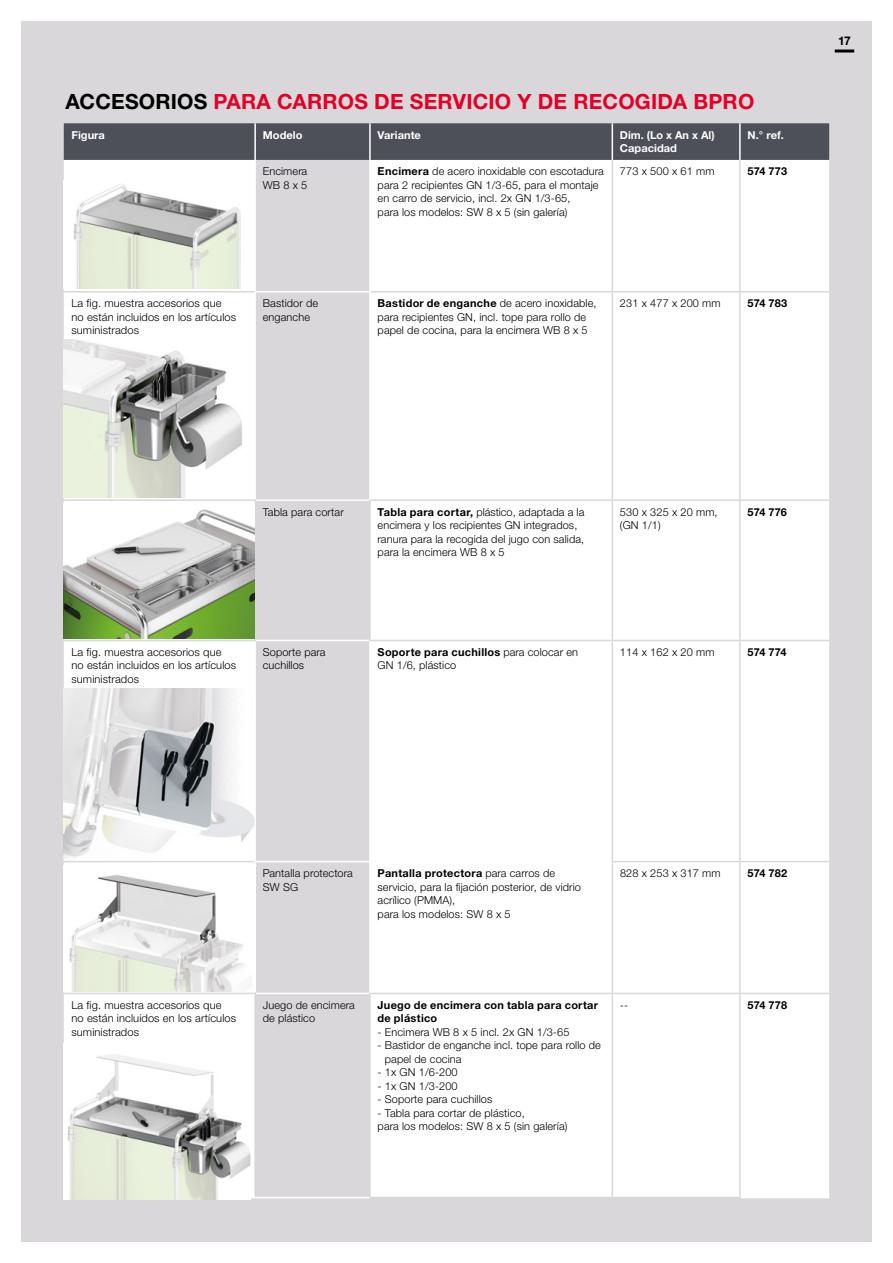
<style>
.page{position:relative;width:893px;height:1263px;background:#fff}
.page>*{position:absolute;margin:0;border:0;box-sizing:border-box;transform-origin:0 0}
.t1{font:700 21px "Helvetica Neue LTW1 G";letter-spacing:.01em;color:#e40026}
.t2{font:700 12px "Helvetica Neue LTW1 G";color:#000}
.t3{font:300 10.95px/13.5px "Helvetica Neue LTW1 G";letter-spacing:.01em;color:#000}
.t4{font:700 10.95px/13.5px "Helvetica Neue LTW1 G";letter-spacing:.025em;color:#000}
.t5{font:700 10.95px/13.5px "Helvetica Neue LTW1 G";color:#fff}
.s1{color:#000}
.s2{font-weight:700}
</style>
<div class="page">
<div style="left:21px;top:21px;width:851px;height:1221px;background:#d9d7da"></div>
<div style="left:64px;top:123px;width:765px;height:37px;background:#4d5058"></div>
<div style="left:64px;top:160px;width:190px;height:1037px;background:#fff"></div>
<div style="left:371px;top:160px;width:458px;height:1037px;background:#fff"></div>
<hr style="left:612px;top:160px;width:1px;height:131px;background:#d9d7da">
<hr style="left:371px;top:291px;width:241px;height:1px;background:#d9d7da">
<hr style="left:612px;top:292px;width:1px;height:207px;background:#d9d7da">
<hr style="left:369px;top:499px;width:243px;height:2px;background:#d9d7da">
<hr style="left:612px;top:501px;width:1px;height:139px;background:#d9d7da">
<hr style="left:369px;top:640px;width:243px;height:1px;background:#d9d7da">
<hr style="left:612px;top:641px;width:1px;height:220px;background:#d9d7da">
<hr style="left:612px;top:862px;width:1px;height:131px;background:#d9d7da">
<hr style="left:369px;top:993px;width:243px;height:1px;background:#d9d7da">
<hr style="left:612px;top:994px;width:1px;height:203px;background:#d9d7da">
<hr style="left:612px;top:993px;width:128px;height:1px;background:#d9d7da">
<hr style="left:739px;top:994px;width:2px;height:203px;background:#d9d7da">
<hr style="left:254px;top:123px;width:2px;height:37px;background:#fff">
<hr style="left:369px;top:123px;width:2px;height:37px;background:#fff">
<hr style="left:612px;top:123px;width:1px;height:37px;background:#fff">
<hr style="left:739px;top:123px;width:2px;height:37px;background:#fff">
<hr style="left:254px;top:160px;width:2px;height:132px;background:#fff">
<hr style="left:369px;top:160px;width:2px;height:132px;background:#fff">
<hr style="left:254px;top:292px;width:2px;height:207px;background:#fff">
<hr style="left:369px;top:292px;width:2px;height:207px;background:#fff">
<hr style="left:254px;top:641px;width:2px;height:221px;background:#fff">
<hr style="left:369px;top:641px;width:2px;height:220px;background:#fff">
<hr style="left:254px;top:862px;width:2px;height:131px;background:#fff">
<hr style="left:369px;top:862px;width:2px;height:131px;background:#fff">
<hr style="left:256px;top:291px;width:113px;height:1px;background:#fff">
<hr style="left:256px;top:499px;width:113px;height:2px;background:#fff">
<hr style="left:256px;top:993px;width:113px;height:1px;background:#fff">
<hr style="left:256px;top:640px;width:113px;height:1px;background:#fff">
<hr style="left:256px;top:861px;width:114px;height:1px;background:#fff">
<hr style="left:370px;top:861px;width:242px;height:1px;background:#fff">
<hr style="left:255px;top:1197px;width:114px;height:1px;background:#fff">
<hr style="left:739px;top:160px;width:2px;height:131px;background:#d9d7da">
<hr style="left:612px;top:291px;width:128px;height:1px;background:#d9d7da">
<hr style="left:739px;top:292px;width:2px;height:207px;background:#d9d7da">
<hr style="left:740px;top:291px;width:89px;height:1px;background:#d9d7da">
<hr style="left:612px;top:499px;width:128px;height:2px;background:#d9d7da">
<hr style="left:739px;top:501px;width:2px;height:139px;background:#d9d7da">
<hr style="left:740px;top:499px;width:89px;height:2px;background:#d9d7da">
<hr style="left:64px;top:291px;width:190px;height:1px;background:#d9d7da">
<hr style="left:64px;top:640px;width:192px;height:1px;background:#d9d7da">
<hr style="left:64px;top:993px;width:192px;height:1px;background:#d9d7da">
<hr style="left:612px;top:640px;width:128px;height:1px;background:#d9d7da">
<hr style="left:739px;top:641px;width:2px;height:220px;background:#d9d7da">
<hr style="left:740px;top:640px;width:89px;height:1px;background:#d9d7da">
<hr style="left:739px;top:862px;width:2px;height:131px;background:#d9d7da">
<hr style="left:740px;top:993px;width:89px;height:1px;background:#d9d7da">
<hr style="left:64px;top:499px;width:192px;height:2px;background:#d9d7da">
<hr style="left:64px;top:861px;width:190px;height:1px;background:#d9d7da">
<hr style="left:64px;top:1197px;width:191px;height:1px;background:#fff">
<hr style="left:741px;top:1197px;width:88px;height:1px;background:#fff">
<hr style="left:612px;top:861px;width:128px;height:1px;background:#d9d7da">
<hr style="left:740px;top:861px;width:89px;height:1px;background:#d9d7da">
<hr style="left:835px;top:50px;width:19px;height:3px;background:#000">
<img style="left:64px;top:181px;width:187px;height:108px">
<img style="left:64px;top:339px;width:187px;height:159px">
<img style="left:64px;top:504px;width:190px;height:135px">
<img style="left:64px;top:689px;width:190px;height:169px">
<img style="left:64px;top:866px;width:190px;height:126px">
<img style="left:64px;top:1044px;width:187px;height:155px">
<h1 class="t1" style="left:65px;top:88px;width:690px"><span class="s1">ACCESORIOS</span> PARA CARROS DE SERVICIO Y DE RECOGIDA BPRO</h1>
<p class="t5" style="left:71px;top:128px;width:35px">Figura</p>
<p class="t5" style="left:263px;top:128px;width:41px">Modelo</p>
<p class="t5" style="left:378px;top:128px;width:45px">Variante</p>
<p class="t5" style="left:620px;top:128px;width:96px">Dim. (Lo x An x Al)<br>Capacidad</p>
<p class="t5" style="left:747px;top:128px;width:38px">N.° ref.</p>
<p class="t3" style="left:263px;top:165px;width:46px">Encimera<br>WB 8 x 5</p>
<p class="t3" style="left:378px;top:165px;width:228px"><span class="s2">Encimera</span> de acero inoxidable con escotadura para 2 recipientes GN 1/3-65, para el montaje en carro de servicio, incl. 2x GN 1/3-65,<br>para los modelos: SW 8 x 5 (sin galería)</p>
<p class="t3" style="left:620px;top:165px;width:96px">773 x 500 x 61 mm</p>
<p class="t4" style="left:747px;top:165px;width:41px">574 773</p>
<p class="t3" style="left:71px;top:297px;width:166px">La fig. muestra accesorios que no están incluidos en los artículos suministrados</p>
<p class="t3" style="left:263px;top:297px;width:57px">Bastidor de enganche</p>
<p class="t3" style="left:378px;top:297px;width:220px"><span class="s2">Bastidor de enganche</span> de acero inoxidable, para recipientes GN, incl. tope para rollo de papel de cocina, para la encimera WB 8 x 5</p>
<p class="t3" style="left:620px;top:297px;width:102px">231 x 477 x 200 mm</p>
<p class="t4" style="left:747px;top:296px;width:41px">574 783</p>
<p class="t2" style="left:838px;top:33px;width:14px">17</p>
<p class="t3" style="left:263px;top:505px;width:83px">Tabla para cortar</p>
<p class="t3" style="left:378px;top:505px;width:208px"><span class="s2">Tabla para cortar,</span> plástico, adaptada a la encimera y los recipientes GN integrados, ranura para la recogida del jugo con salida, para la encimera WB 8 x 5</p>
<p class="t3" style="left:620px;top:505px;width:99px">530 x 325 x 20 mm, (GN 1/1)</p>
<p class="t4" style="left:747px;top:505px;width:41px">574 776</p>
<p class="t3" style="left:71px;top:645px;width:166px">La fig. muestra accesorios que no están incluidos en los artículos suministrados</p>
<p class="t3" style="left:263px;top:645px;width:64px">Soporte para cuchillos</p>
<p class="t3" style="left:378px;top:645px;width:202px"><span class="s2">Soporte para cuchillos</span> para colocar en<br>GN 1/6, plástico</p>
<p class="t3" style="left:620px;top:645px;width:96px">114 x 162 x 20 mm</p>
<p class="t4" style="left:747px;top:645px;width:40px">574 774</p>
<p class="t3" style="left:263px;top:866px;width:91px">Pantalla protectora<br>SW SG</p>
<p class="t3" style="left:378px;top:866px;width:205px"><span class="s2">Pantalla protectora</span> para carros de servicio, para la fijación posterior, de vidrio acrílico (PMMA),<br>para los modelos: SW 8 x 5</p>
<p class="t3" style="left:620px;top:866px;width:102px">828 x 253 x 317 mm</p>
<p class="t4" style="left:747px;top:866px;width:41px">574 782</p>
<p class="t3" style="left:71px;top:998px;width:166px">La fig. muestra accesorios que no están incluidos en los artículos suministrados</p>
<p class="t3" style="left:263px;top:998px;width:93px">Juego de encimera de plástico</p>
<p class="t4" style="left:378px;top:998px;width:222px">Juego de encimera con tabla para cortar de plástico</p>
<p class="t3" style="left:378px;top:1025px;width:193px">- Encimera WB 8 x 5 incl. 2x GN 1/3-65</p>
<p class="t3" style="left:385px;top:1039px;width:218px;text-indent:-7px">- Bastidor de enganche incl. tope para rollo de papel de cocina</p>
<p class="t3" style="left:378px;top:1066px;width:82px">- 1x GN 1/6-200</p>
<p class="t3" style="left:378px;top:1079px;width:82px">- 1x GN 1/3-200</p>
<p class="t3" style="left:378px;top:1093px;width:116px">- Soporte para cuchillos</p>
<p class="t3" style="left:378px;top:1106px;width:191px">- Tabla para cortar de plástico,<br>para los modelos: SW 8 x 5 (sin galería)</p>
<p class="t3" style="left:620px;top:998px;width:10px">--</p>
<p class="t4" style="left:747px;top:998px;width:41px">574 778</p>
</div>
